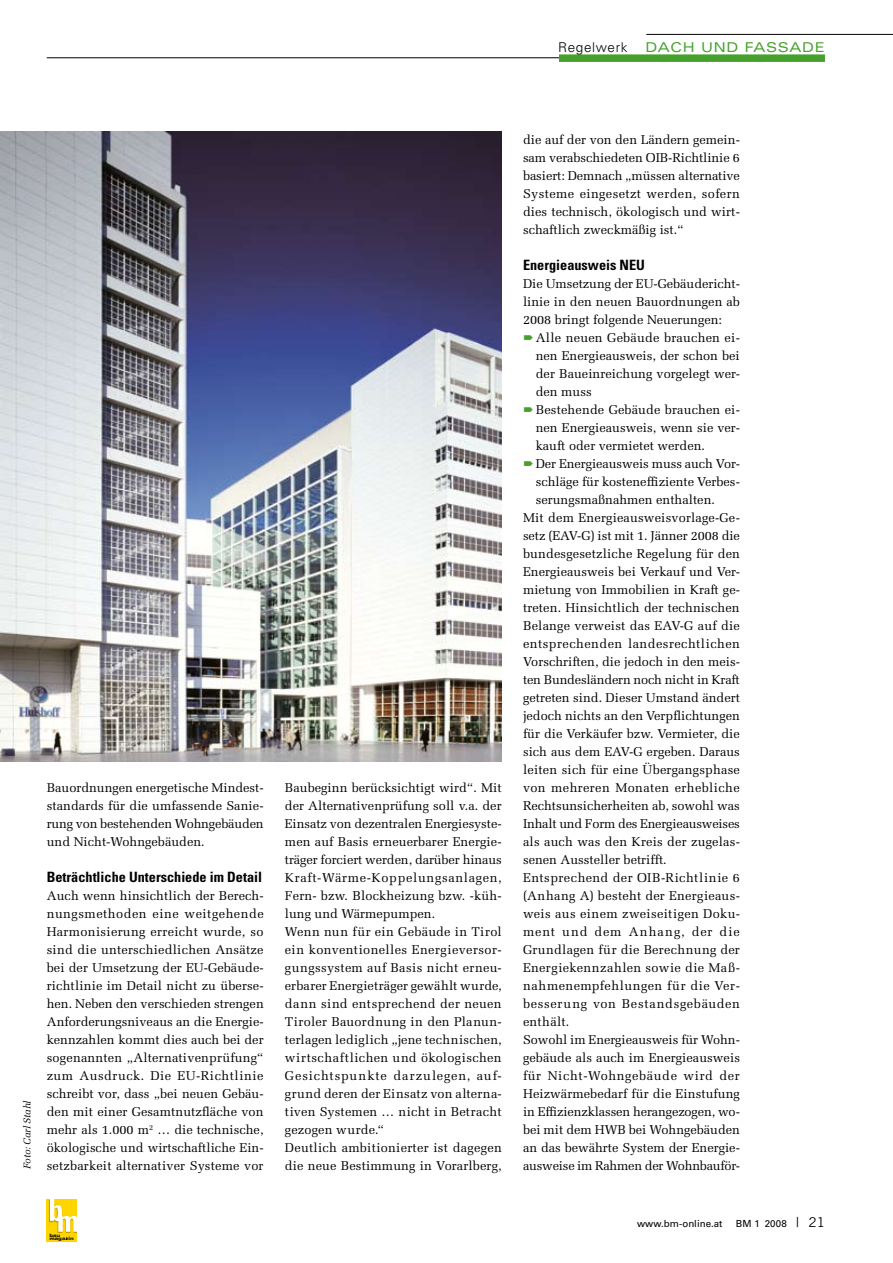
<style>
.page{position:relative;width:893px;height:1263px;background:#fff}
.page>*{position:absolute;margin:0;border:0;box-sizing:border-box;transform-origin:0 0}
.t1{font:700 condensed 14.25px "Univers LT Std";color:#000}
.t2{font:expanded 13.5px "Univers LT Std";letter-spacing:.05em;color:#45a12b}
.t3{font:300 13.5px "Univers LT Std";letter-spacing:.05em;color:#000}
.t4{font:12.75px/18px "Melior LT Std";letter-spacing:.005em;color:#000;text-align:justify}
.t5{font:12.75px "Melior LT Std";letter-spacing:-.015em;color:#000}
.t6{font:12.75px "Melior LT Std";letter-spacing:.03em;color:#000}
.t7{font:12.75px "Melior LT Std";letter-spacing:.035em;color:#000}
.t8{font:12.75px "Melior LT Std";letter-spacing:.025em;color:#000}
.t9{font:12.75px "Melior LT Std";letter-spacing:.05em;color:#000}
.t10{font:12.75px "Melior LT Std";letter-spacing:.045em;color:#000}
.t11{font:12.75px "Melior LT Std";letter-spacing:.07em;color:#000}
.t12{font:9.75px "Univers LT Std";color:#000}
.t13{font:italic 9.75px "Melior LT Std";letter-spacing:-.01em;color:#000}
.t14{font:900 expanded 4.65px/3.8px "Univers LT Std";letter-spacing:-.01em;color:#000}
.s1{font-family:"Melior LT Std";font-size:13.5px}
.s2{font-family:"Trade Gothic LT Std";font-size:13.5px}
</style>
<div class="page">
<div style="left:47px;top:1200px;width:30px;height:42px;background:#ffd500"></div>
<img style="left:49px;top:1200px;width:1px;height:23px">
<svg style="left:50px;top:1200px;width:27px;height:33px"></svg>
<img style="left:0;top:132px;width:502px;height:629px">
<hr style="left:646px;top:34px;width:247px;height:1px;background:#000">
<hr style="left:47px;top:57px;width:769px;height:1px;background:#000">
<div style="left:559px;top:54px;width:266px;height:8px;background:#45a12b"></div>
<p class="t3" style="left:558px;top:39px;width:71px">Regelwerk</p>
<p class="t2" style="left:645px;top:40px;width:181px">DACH UND FASSADE</p>
<p class="t13" style="left:22px;top:1169px;width:71px;rotate:-90deg">Foto: Carl Stahl</p>
<p class="t4" style="left:47px;top:779px;width:218px">Bauordnungen energetische Mindest&shy;standards für die umfassende Sanie&shy;rung von bestehenden Wohngebäuden und Nicht-Wohngebäuden.</p>
<p class="t1" style="left:47px;top:868px;width:217px">Beträchtliche Unterschiede im Detail</p>
<p class="t4" style="left:47px;top:887px;width:219px">Auch wenn hinsichtlich der Berech&shy;nungsmethoden eine weitgehende Harmonisierung erreicht wurde, so sind die unterschiedlichen Ansätze bei der Umsetzung der EU-Gebäude&shy;richtlinie im Detail nicht zu überse&shy;hen. Neben den verschieden strengen Anforderungsniveaus an die Energie&shy;kennzahlen kommt dies auch bei der sogenannten „Alternativenprüfung“ zum Ausdruck. Die EU-Richtlinie schreibt vor, dass „bei neuen Gebäu&shy;den mit einer Gesamtnutzfläche von mehr als 1.000 m<sup>2</sup> … die technische, ökologische und wirtschaftliche Ein&shy;setzbarkeit alternativer Systeme vor</p>
<p class="t14" style="left:49px;top:1233px;width:26px">bau magazin</p>
<p class="t4" style="left:285px;top:779px;width:218px;text-align:left">Baubeginn berücksichtigt wird“. Mit der Alternativenprüfung soll v.a. der Einsatz von dezentralen Energiesyste&shy;men auf Basis erneuerbarer Energie&shy;träger forciert werden, darüber hinaus Kraft-Wärme-Koppelungsanlagen, Fern- bzw. Blockheizung bzw. -küh&shy;lung und Wärmepumpen.<br>Wenn nun für ein Gebäude in Tirol ein konventionelles Energieversor&shy;gungssystem auf Basis nicht erneu&shy;erbarer Energieträger gewählt wurde, dann sind entsprechend der neuen Tiroler Bauordnung in den Planun&shy;terlagen lediglich „jene technischen, wirtschaftlichen und ökologischen Gesichtspunkte darzulegen, auf&shy;grund deren der Einsatz von alterna&shy;tiven Systemen … nicht in Betracht gezogen wurde.“<br>Deutlich ambitionierter ist dagegen die neue Bestimmung in Vorarlberg,</p>
<p class="t4" style="left:523px;top:131px;width:218px">die auf der von den Ländern gemein&shy;sam verabschiedeten OIB-Richtlinie 6 basiert: Demnach „müssen alternative Systeme eingesetzt werden, sofern dies technisch, ökologisch und wirt&shy;schaftlich zweckmäßig ist.“</p>
<p class="t1" style="left:523px;top:256px;width:123px">Energieausweis NEU</p>
<p class="t4" style="left:523px;top:275px;width:218px">Die Umsetzung der EU-Gebäudericht&shy;linie in den neuen Bauordnungen ab 2008 bringt folgende Neuerungen:</p>
<p class="t4" style="left:536px;top:329px;width:206px">Alle neuen Gebäude brauchen ei-</p>
<p class="t4" style="left:536px;top:347px;width:205px">nen Energieausweis, der schon bei</p>
<p class="t4" style="left:536px;top:365px;width:206px">der Baueinreichung vorgelegt wer-</p>
<p class="t4" style="left:536px;top:383px;width:57px">den muss</p>
<p class="t4" style="left:536px;top:401px;width:206px">Bestehende Gebäude brauchen ei-</p>
<p class="t4" style="left:536px;top:419px;width:206px">nen Energieausweis, wenn sie ver-</p>
<p class="t4" style="left:536px;top:437px;width:171px">kauft oder vermietet werden.</p>
<p class="t4" style="left:536px;top:455px;width:206px">Der Energieausweis muss auch Vor-</p>
<p class="t4" style="left:536px;top:473px;width:206px">schläge für kosteneffiziente Verbes-</p>
<p class="t4" style="left:536px;top:491px;width:181px">serungsmaßnahmen enthalten.</p>
<p class="t4" style="left:523px;top:509px;width:218px">Mit dem Energieausweisvorlage-Ge-</p>
<p class="t4" style="left:523px;top:527px;width:218px">setz (EAV-G) ist mit 1. Jänner 2008 die</p>
<p class="t4" style="left:523px;top:545px;width:218px">bundesgesetzliche Regelung für den</p>
<p class="t4" style="left:523px;top:563px;width:218px">Energieausweis bei Verkauf und Ver-</p>
<p class="t4" style="left:523px;top:581px;width:218px">mietung von Immobilien in Kraft ge-</p>
<p class="t4" style="left:523px;top:599px;width:218px">treten. Hinsichtlich der technischen</p>
<p class="t4" style="left:523px;top:617px;width:218px">Belange verweist das EAV-G auf die</p>
<p class="t7" style="left:523px;top:636px;width:218px">entsprechenden landesrechtlichen</p>
<p class="t4" style="left:523px;top:653px;width:218px">Vorschriften, die jedoch in den meis-</p>
<p class="t5" style="left:523px;top:672px;width:218px">ten Bundesländern noch nicht in Kraft</p>
<p class="t4" style="left:523px;top:689px;width:218px">getreten sind. Dieser Umstand ändert</p>
<p class="t4" style="left:523px;top:707px;width:218px">jedoch nichts an den Verpflichtungen</p>
<p class="t4" style="left:523px;top:725px;width:218px">für die Verkäufer bzw. Vermieter, die</p>
<p class="t4" style="left:523px;top:743px;width:218px">sich aus dem EAV-G ergeben. Daraus</p>
<p class="t4" style="left:523px;top:761px;width:218px">leiten sich für eine Übergangsphase</p>
<p class="t6" style="left:523px;top:780px;width:218px">von mehreren Monaten erhebliche</p>
<p class="t4" style="left:523px;top:797px;width:218px">Rechtsunsicherheiten ab, sowohl was</p>
<p class="t5" style="left:523px;top:816px;width:218px">Inhalt und Form des Energieausweises</p>
<p class="t4" style="left:523px;top:833px;width:218px">als auch was den Kreis der zugelas-</p>
<p class="t4" style="left:523px;top:851px;width:145px">senen Aussteller betrifft.</p>
<p class="t7" style="left:523px;top:870px;width:218px">Entsprechend der OIB-Richtlinie 6</p>
<p class="t8" style="left:523px;top:888px;width:218px">(Anhang A) besteht der Energieaus-</p>
<p class="t8" style="left:523px;top:906px;width:218px">weis aus einem zweiseitigen Doku-</p>
<p class="t11" style="left:523px;top:924px;width:218px">ment und dem Anhang, der die</p>
<p class="t4" style="left:523px;top:941px;width:218px">Grundlagen für die Berechnung der</p>
<p class="t6" style="left:523px;top:960px;width:218px">Energiekennzahlen sowie die Maß-</p>
<p class="t6" style="left:523px;top:978px;width:218px">nahmenempfehlungen für die Ver-</p>
<p class="t9" style="left:523px;top:996px;width:218px">besserung von Bestandsgebäuden</p>
<p class="t4" style="left:523px;top:1013px;width:48px">enthält.</p>
<p class="t4" style="left:523px;top:1031px;width:218px">Sowohl im Energieausweis für Wohn-</p>
<p class="t4" style="left:523px;top:1049px;width:218px">gebäude als auch im Energieausweis</p>
<p class="t10" style="left:523px;top:1068px;width:218px">für Nicht-Wohngebäude wird der</p>
<p class="t4" style="left:523px;top:1085px;width:218px">Heizwärmebedarf für die Einstufung</p>
<p class="t4" style="left:523px;top:1103px;width:218px">in Effizienzklassen herangezogen, wo-</p>
<p class="t4" style="left:523px;top:1121px;width:218px">bei mit dem HWB bei Wohngebäuden</p>
<p class="t4" style="left:523px;top:1139px;width:218px">an das bewährte System der Energie-</p>
<p class="t5" style="left:523px;top:1158px;width:218px">ausweise im Rahmen der Wohnbauför-</p>
<p class="t12" style="left:637px;top:1218px;width:87px">www.bm-online.at</p>
<p class="t12" style="left:736px;top:1218px;width:90px">BM 1 2008 <span class="s1">|</span> <span class="s2">21</span></p>
</div>
